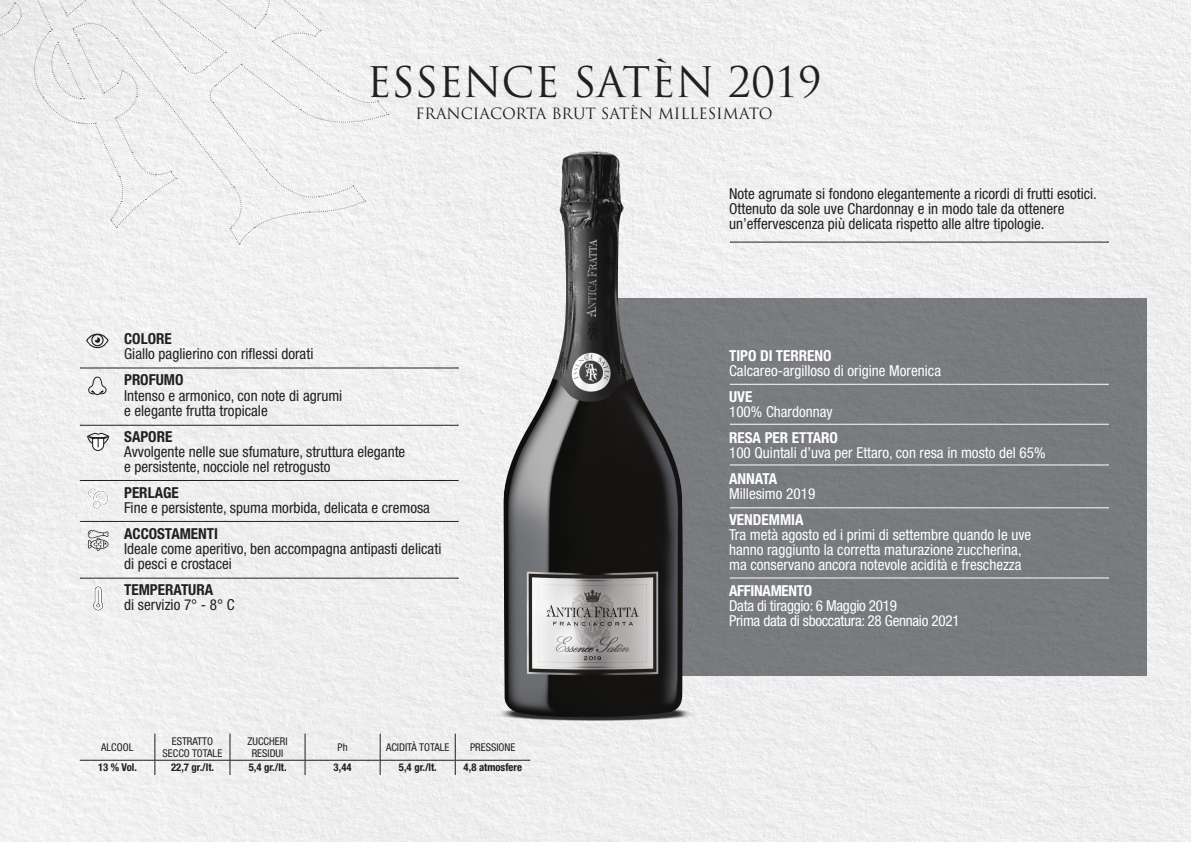
<style>
.page{position:relative;width:1191px;height:842px;background:#fff}
.page>*{position:absolute;margin:0;border:0;box-sizing:border-box;transform-origin:0 0}
.t1{font:41px "Trajan Pro";color:#231f20}
.t2{font:condensed 15.1px/15.1px "Helvetica Neue LTW1 G";color:#231f20}
.t3{font:condensed 15.1px "Helvetica Neue LTW1 G";color:#fff}
.t4{font:condensed 15.1px "Helvetica Neue LTW1 G";letter-spacing:-.02em;color:#fff}
.t5{font:700 condensed 15.1px "Helvetica Neue LTW1 G";color:#231f20}
.t6{font:700 condensed 15.1px "Helvetica Neue LTW1 G";color:#fff}
.t7{font:15.1px "Trajan Pro";color:#231f20}
.t8{font:700 condensed 15.1px "Helvetica Neue LTW1 G";letter-spacing:-.02em;color:#fff}
.t9{font:condensed 10.7px/11.9px "Helvetica Neue LTW1 G";color:#231f20;text-align:center}
.t10{font:700 condensed 10.7px "Helvetica Neue LTW1 G";color:#231f20}
</style>
<div class="page">
<img style="left:0;top:0;width:1191px;height:842px">
<div style="left:595px;top:298px;width:552px;height:378px;background:#797b7f"></div>
<hr style="left:730px;top:384px;width:378px;height:1px;background:#fff">
<hr style="left:730px;top:424px;width:378px;height:1px;background:#fff">
<hr style="left:730px;top:465px;width:378px;height:1px;background:#fff">
<hr style="left:730px;top:508px;width:378px;height:1px;background:#fff">
<hr style="left:730px;top:578px;width:378px;height:1px;background:#fff">
<img style="left:482px;top:668px;width:226px;height:75px">
<img style="left:503px;top:142px;width:181px;height:575px">
<hr style="left:80px;top:760px;width:75px;height:1px;background:#231f20">
<hr style="left:155px;top:760px;width:75px;height:1px;background:#231f20">
<svg style="left:155px;top:734px;width:1px;height:41px"></svg>
<hr style="left:230px;top:760px;width:75px;height:1px;background:#231f20">
<svg style="left:230px;top:734px;width:1px;height:41px"></svg>
<hr style="left:305px;top:760px;width:75px;height:1px;background:#231f20">
<svg style="left:305px;top:734px;width:1px;height:41px"></svg>
<hr style="left:380px;top:760px;width:75px;height:1px;background:#231f20">
<svg style="left:380px;top:734px;width:1px;height:41px"></svg>
<hr style="left:455px;top:760px;width:75px;height:1px;background:#231f20">
<svg style="left:455px;top:734px;width:1px;height:41px"></svg>
<hr style="left:730px;top:242px;width:378px;height:1px;background:#231f20">
<hr style="left:80px;top:368px;width:378px;height:1px;background:#231f20">
<hr style="left:80px;top:425px;width:378px;height:1px;background:#231f20">
<hr style="left:80px;top:480px;width:378px;height:1px;background:#231f20">
<hr style="left:80px;top:521px;width:378px;height:1px;background:#231f20">
<hr style="left:80px;top:578px;width:378px;height:1px;background:#231f20">
<svg style="left:88px;top:488px;width:21px;height:21px"></svg>
<svg style="left:92px;top:586px;width:12px;height:25px"></svg>
<svg style="left:88px;top:530px;width:20px;height:21px"></svg>
<svg style="left:86px;top:334px;width:23px;height:14px"></svg>
<svg style="left:88px;top:377px;width:19px;height:18px"></svg>
<svg style="left:87px;top:433px;width:22px;height:18px"></svg>
<svg style="left:0;top:0;width:389px;height:245px"></svg>
<p class="t1" style="left:366px;top:56px;width:457px">ESSENCE SATÈN 2019</p>
<p class="t7" style="left:415px;top:104px;width:358px">FRANCIACORTA BRUT SATÈN MILLESIMATO</p>
<p class="t5" style="left:124px;top:330px;width:49px">COLORE</p>
<p class="t2" style="left:124px;top:347px;width:191px">Giallo paglierino con riflessi dorati</p>
<p class="t5" style="left:124px;top:371px;width:61px">PROFUMO</p>
<p class="t2" style="left:124px;top:388px;width:220px">Intenso e armonico, con note di agrumi</p>
<p class="t2" style="left:124px;top:403px;width:145px">e elegante frutta tropicale</p>
<p class="t5" style="left:124px;top:427px;width:50px">SAPORE</p>
<p class="t2" style="left:124px;top:444px;width:283px">Avvolgente nelle sue sfumature, struttura elegante</p>
<p class="t2" style="left:124px;top:459px;width:208px">e persistente, nocciole nel retrogusto</p>
<p class="t5" style="left:124px;top:483px;width:56px">PERLAGE</p>
<p class="t2" style="left:124px;top:500px;width:307px">Fine e persistente, spuma morbida, delicata e cremosa</p>
<p class="t5" style="left:124px;top:524px;width:95px">ACCOSTAMENTI</p>
<p class="t2" style="left:124px;top:541px;width:319px">Ideale come aperitivo, ben accompagna antipasti delicati</p>
<p class="t2" style="left:124px;top:556px;width:109px">di pesci e crostacei</p>
<p class="t5" style="left:124px;top:580px;width:91px">TEMPERATURA</p>
<p class="t2" style="left:124px;top:597px;width:112px">di servizio 7° - 8° C</p>
<p class="t9" style="left:101px;top:741px;width:34px">ALCOOL</p>
<p class="t9" style="left:162px;top:735px;width:61px">ESTRATTO<br>SECCO TOTALE</p>
<p class="t9" style="left:247px;top:735px;width:42px">ZUCCHERI<br>RESIDUI</p>
<p class="t9" style="left:337px;top:741px;width:12px">Ph</p>
<p class="t9" style="left:386px;top:741px;width:65px">ACIDITÀ TOTALE</p>
<p class="t9" style="left:470px;top:741px;width:47px">PRESSIONE</p>
<p class="t10" style="left:98px;top:761px;width:40px">13 % Vol.</p>
<p class="t10" style="left:171px;top:761px;width:45px">22,7 gr./lt.</p>
<p class="t10" style="left:249px;top:761px;width:39px">5,4 gr./lt.</p>
<p class="t10" style="left:334px;top:761px;width:19px">3,44</p>
<p class="t10" style="left:399px;top:761px;width:39px">5,4 gr./lt.</p>
<p class="t10" style="left:463px;top:761px;width:60px">4,8 atmosfere</p>
<p class="t2" style="left:729px;top:186px;width:369px">Note agrumate si fondono elegantemente a ricordi di frutti esotici.<br>Ottenuto da sole uve Chardonnay e in modo tale da ottenere un’effervescenza più delicata rispetto alle altre tipologie.</p>
<p class="t6" style="left:729px;top:346px;width:104px">TIPO DI TERRENO</p>
<p class="t3" style="left:729px;top:361px;width:213px">Calcareo-argilloso di origine Morenica</p>
<p class="t6" style="left:729px;top:387px;width:25px">UVE</p>
<p class="t3" style="left:729px;top:402px;width:105px">100% Chardonnay</p>
<p class="t6" style="left:729px;top:428px;width:110px">RESA PER ETTARO</p>
<p class="t3" style="left:729px;top:444px;width:318px">100 Quintali d’uva per Ettaro, con resa in mosto del 65%</p>
<p class="t6" style="left:729px;top:469px;width:50px">ANNATA</p>
<p class="t3" style="left:729px;top:485px;width:88px">Millesimo 2019</p>
<p class="t6" style="left:729px;top:510px;width:76px">VENDEMMIA</p>
<p class="t3" style="left:729px;top:526px;width:304px">Tra metà agosto ed i primi di settembre quando le uve</p>
<p class="t3" style="left:729px;top:541px;width:294px">hanno raggiunto la corretta maturazione zuccherina,</p>
<p class="t3" style="left:729px;top:556px;width:294px">ma conservano ancora notevole acidità e freschezza</p>
<p class="t8" style="left:729px;top:582px;width:85px">AFFINAMENTO</p>
<p class="t4" style="left:729px;top:597px;width:169px">Data di tiraggio: 6 Maggio 2019</p>
<p class="t4" style="left:729px;top:612px;width:232px">Prima data di sboccatura: 28 Gennaio 2021</p>
</div>
